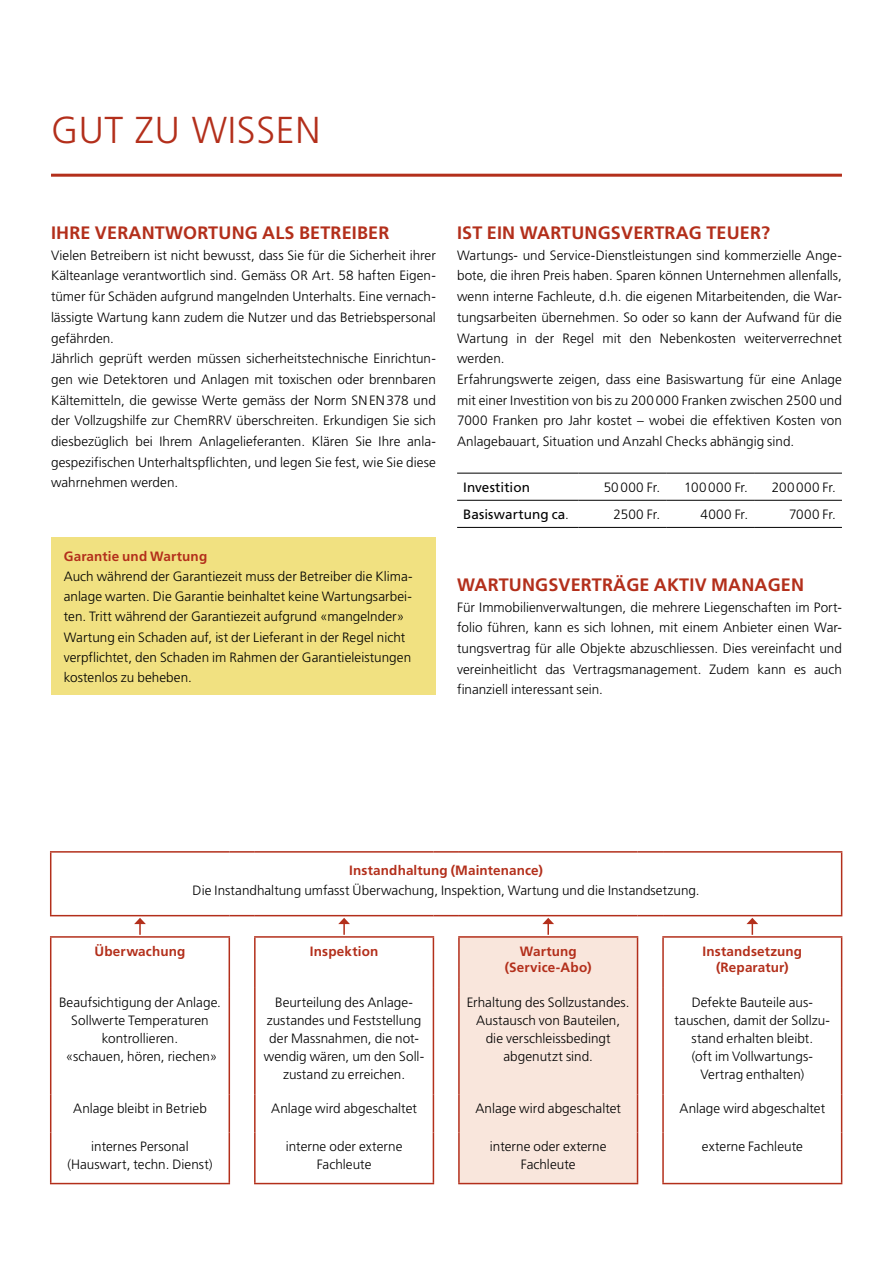
<style>
.page{position:relative;width:893px;height:1263px;background:#fff}
.page>*{position:absolute;margin:0;border:0;box-sizing:border-box;transform-origin:0 0}
.t1{font:300 37.5px "Frutiger LT Std";letter-spacing:.02em;color:#b32f1b}
.t2{font:700 18px "Frutiger LT Std";letter-spacing:.01em;color:#b32f1b}
.t3{font:300 13.5px/20.7px "Frutiger LT Std";letter-spacing:.005em;color:#000;text-align:center}
.t4{font:700 13.5px/16.5px "Frutiger LT Std";letter-spacing:.01em;color:#b32f1b;text-align:center}
.t5{font:13.5px "Frutiger";letter-spacing:.01em;color:#000}
.t6{font:300 13.5px "Frutiger LT Std";letter-spacing:.03em;color:#000}
.s1{font-family:"Frutiger LT Std";font-weight:300}
</style>
<div class="page">
<hr style="left:51px;top:174px;width:791px;height:3px;background:#b32f1b">
<hr style="left:457px;top:473px;width:121px;height:1px;background:#000">
<hr style="left:578px;top:473px;width:88px;height:1px;background:#000">
<hr style="left:666px;top:473px;width:88px;height:1px;background:#000">
<hr style="left:754px;top:473px;width:88px;height:1px;background:#000">
<hr style="left:457px;top:500px;width:121px;height:1px;background:#000">
<hr style="left:578px;top:500px;width:88px;height:1px;background:#000">
<hr style="left:666px;top:500px;width:88px;height:1px;background:#000">
<hr style="left:754px;top:500px;width:88px;height:1px;background:#000">
<hr style="left:457px;top:527px;width:121px;height:1px;background:#000">
<hr style="left:578px;top:527px;width:88px;height:1px;background:#000">
<hr style="left:666px;top:527px;width:88px;height:1px;background:#000">
<hr style="left:754px;top:527px;width:88px;height:1px;background:#000">
<div style="left:51px;top:538px;width:385px;height:157px;background:#f1e181"></div>
<hr style="left:50px;top:851px;width:179px;height:2px;background:#b32f1b">
<hr style="left:50px;top:853px;width:1px;height:62px;background:#b32f1b">
<hr style="left:229px;top:851px;width:26px;height:2px;background:#b32f1b">
<hr style="left:255px;top:851px;width:178px;height:2px;background:#b32f1b">
<hr style="left:433px;top:851px;width:26px;height:2px;background:#b32f1b">
<hr style="left:459px;top:851px;width:178px;height:2px;background:#b32f1b">
<hr style="left:637px;top:851px;width:26px;height:2px;background:#b32f1b">
<hr style="left:663px;top:851px;width:179px;height:2px;background:#b32f1b">
<hr style="left:841px;top:853px;width:1px;height:62px;background:#b32f1b">
<hr style="left:50px;top:915px;width:179px;height:1px;background:#b32f1b">
<svg style="left:229px;top:915px;width:26px;height:1px"></svg>
<hr style="left:255px;top:915px;width:178px;height:1px;background:#b32f1b">
<hr style="left:663px;top:915px;width:179px;height:1px;background:#b32f1b">
<hr style="left:50px;top:936px;width:180px;height:2px;background:#b32f1b">
<hr style="left:50px;top:938px;width:1px;height:50px;background:#b32f1b">
<hr style="left:229px;top:938px;width:1px;height:50px;background:#b32f1b">
<hr style="left:254px;top:936px;width:180px;height:2px;background:#b32f1b">
<hr style="left:254px;top:938px;width:2px;height:50px;background:#b32f1b">
<hr style="left:662px;top:936px;width:180px;height:2px;background:#b32f1b">
<hr style="left:662px;top:938px;width:2px;height:50px;background:#b32f1b">
<hr style="left:841px;top:938px;width:1px;height:50px;background:#b32f1b">
<hr style="left:50px;top:988px;width:1px;height:106px;background:#b32f1b">
<hr style="left:229px;top:988px;width:1px;height:106px;background:#b32f1b">
<hr style="left:254px;top:988px;width:2px;height:106px;background:#b32f1b">
<hr style="left:662px;top:988px;width:2px;height:106px;background:#b32f1b">
<hr style="left:841px;top:988px;width:1px;height:106px;background:#b32f1b">
<hr style="left:50px;top:1094px;width:1px;height:38px;background:#b32f1b">
<hr style="left:229px;top:1094px;width:1px;height:38px;background:#b32f1b">
<hr style="left:254px;top:1094px;width:2px;height:38px;background:#b32f1b">
<hr style="left:662px;top:1094px;width:2px;height:38px;background:#b32f1b">
<hr style="left:841px;top:1094px;width:1px;height:38px;background:#b32f1b">
<hr style="left:50px;top:1132px;width:1px;height:51px;background:#b32f1b">
<hr style="left:229px;top:1132px;width:1px;height:51px;background:#b32f1b">
<hr style="left:254px;top:1132px;width:2px;height:51px;background:#b32f1b">
<hr style="left:662px;top:1132px;width:2px;height:51px;background:#b32f1b">
<hr style="left:841px;top:1132px;width:1px;height:51px;background:#b32f1b">
<hr style="left:50px;top:1183px;width:180px;height:1px;background:#b32f1b">
<hr style="left:254px;top:1183px;width:180px;height:1px;background:#b32f1b">
<hr style="left:458px;top:1183px;width:180px;height:1px;background:#b32f1b">
<hr style="left:662px;top:1183px;width:180px;height:1px;background:#b32f1b">
<svg style="left:134px;top:918px;width:12px;height:17px"></svg>
<svg style="left:338px;top:918px;width:12px;height:17px"></svg>
<svg style="left:433px;top:915px;width:230px;height:268px"></svg>
<svg style="left:746px;top:918px;width:12px;height:17px"></svg>
<h1 class="t1" style="left:51px;top:109px;width:271px">GUT ZU WISSEN</h1>
<h2 class="t2" style="left:51px;top:222px;width:340px">IHRE VERANTWORTUNG ALS BETREIBER</h2>
<p class="t3" style="left:51px;top:245px;width:386px;text-align:left">Vielen Betreibern ist nicht bewusst, dass Sie für die Sicherheit ihrer Kälteanlage verantwortlich sind. Gemäss OR Art. 58 haften Eigen&shy;tümer für Schäden aufgrund mangelnden Unterhalts. Eine vernach&shy;lässigte Wartung kann zudem die Nutzer und das Betriebspersonal gefährden.<br>Jährlich geprüft werden müssen sicherheitstechnische Einrichtun&shy;gen wie Detektoren und Anlagen mit toxischen oder brennbaren Kältemitteln, die gewisse Werte gemäss der Norm SNEN378 und der Vollzugshilfe zur ChemRRV überschreiten. Erkundigen Sie sich diesbezüglich bei Ihrem Anlagelieferanten. Klären Sie Ihre anla&shy;gespezifischen Unterhaltspflichten, und legen Sie fest, wie Sie diese wahrnehmen werden.</p>
<p class="t4" style="left:64px;top:548px;width:145px">Garantie und Wartung</p>
<p class="t3" style="left:64px;top:566px;width:350px;line-height:20.2px;text-align:left">Auch während der Garantiezeit muss der Betreiber die Klima&shy;anlage warten. Die Garantie beinhaltet keine Wartungsarbei&shy;ten. Tritt während der Garantiezeit aufgrund «mangelnder» Wartung ein Schaden auf, ist der Lieferant in der Regel nicht verpflichtet, den Schaden im Rahmen der Garantieleistungen kostenlos zu beheben.</p>
<h2 class="t2" style="left:457px;top:222px;width:315px">IST EIN WARTUNGSVERTRAG TEUER?</h2>
<p class="t3" style="left:457px;top:245px;width:386px;text-align:left">Wartungs- und Service-Dienstleistungen sind kommerzielle Ange&shy;bote, die ihren Preis haben. Sparen können Unternehmen allenfalls, wenn interne Fachleute, d.h. die eigenen Mitarbeitenden, die War&shy;tungsarbeiten übernehmen. So oder so kann der Aufwand für die Wartung in der Regel mit den Nebenkosten weiterverrechnet werden.<br>Erfahrungswerte zeigen, dass eine Basiswartung für eine Anlage mit einer Investition von bis zu 200000 Franken zwischen 2500 und 7000 Franken pro Jahr kostet – wobei die effektiven Kosten von Anlagebauart, Situation und Anzahl Checks abhängig sind.</p>
<p class="t5" style="left:463px;top:479px;width:68px">Investition</p>
<p class="t3" style="left:604px;top:477px;width:58px">50000 Fr.</p>
<p class="t6" style="left:684px;top:479px;width:65px">100000 Fr.</p>
<p class="t6" style="left:772px;top:479px;width:66px">200000 Fr.</p>
<p class="t5" style="left:463px;top:506px;width:107px">Basiswartung ca<span class="s1">.</span></p>
<p class="t3" style="left:613px;top:504px;width:48px">2500 Fr.</p>
<p class="t3" style="left:700px;top:504px;width:49px">4000 Fr.</p>
<p class="t3" style="left:789px;top:504px;width:48px">7000 Fr.</p>
<h2 class="t2" style="left:457px;top:574px;width:349px">WARTUNGSVERTRÄGE AKTIV MANAGEN</h2>
<p class="t3" style="left:457px;top:597px;width:386px;text-align:justify">Für Immobilienverwaltungen, die mehrere Liegenschaften im Port&shy;folio führen, kann es sich lohnen, mit einem Anbieter einen War&shy;tungsvertrag für alle Objekte abzuschliessen. Dies vereinfacht und vereinheitlicht das Vertragsmanagement. Zudem kann es auch finanziell interessant sein.</p>
<p class="t4" style="left:349px;top:862px;width:195px">Instandhaltung (Maintenance)</p>
<p class="t3" style="left:193px;top:881px;width:509px">Die Instandhaltung umfasst Überwachung, Inspektion, Wartung und die Instandsetzung.</p>
<p class="t4" style="left:95px;top:943px;width:92px">Überwachung</p>
<p class="t4" style="left:310px;top:943px;width:70px">Inspektion</p>
<p class="t4" style="left:505px;top:943px;width:88px">Wartung (Service-Abo)</p>
<p class="t4" style="left:703px;top:943px;width:101px">Instandsetzung (Reparatur)</p>
<p class="t3" style="left:59px;top:993px;width:163px;line-height:18px">Beaufsichtigung der Anlage.<br>Sollwerte Temperaturen kontrollieren.<br>«schauen, hören, riechen»</p>
<p class="t3" style="left:264px;top:993px;width:162px;line-height:18px">Beurteilung des Anlage&shy;zustandes und Feststellung der Massnahmen, die not&shy;wendig wären, um den Soll&shy;zustand zu erreichen.</p>
<p class="t3" style="left:467px;top:993px;width:165px;line-height:18px">Erhaltung des Sollzustandes.<br>Austausch von Bauteilen, die verschleissbedingt abgenutzt sind.</p>
<p class="t3" style="left:675px;top:993px;width:157px;line-height:18px">Defekte Bauteile aus&shy;tauschen, damit der Sollzu&shy;stand erhalten bleibt.<br>(oft im Vollwartungs-<br>Vertrag enthalten)</p>
<p class="t3" style="left:73px;top:1098px;width:135px">Anlage bleibt in Betrieb</p>
<p class="t3" style="left:271px;top:1098px;width:147px">Anlage wird abgeschaltet</p>
<p class="t3" style="left:475px;top:1098px;width:147px">Anlage wird abgeschaltet</p>
<p class="t3" style="left:679px;top:1098px;width:147px">Anlage wird abgeschaltet</p>
<p class="t3" style="left:67px;top:1138px;width:147px;line-height:18px">internes Personal (Hauswart, techn. Dienst)</p>
<p class="t3" style="left:286px;top:1138px;width:118px;line-height:18px">interne oder externe<br>Fachleute</p>
<p class="t3" style="left:490px;top:1138px;width:118px;line-height:18px">interne oder externe<br>Fachleute</p>
<p class="t3" style="left:702px;top:1136px;width:102px">externe Fachleute</p>
</div>
